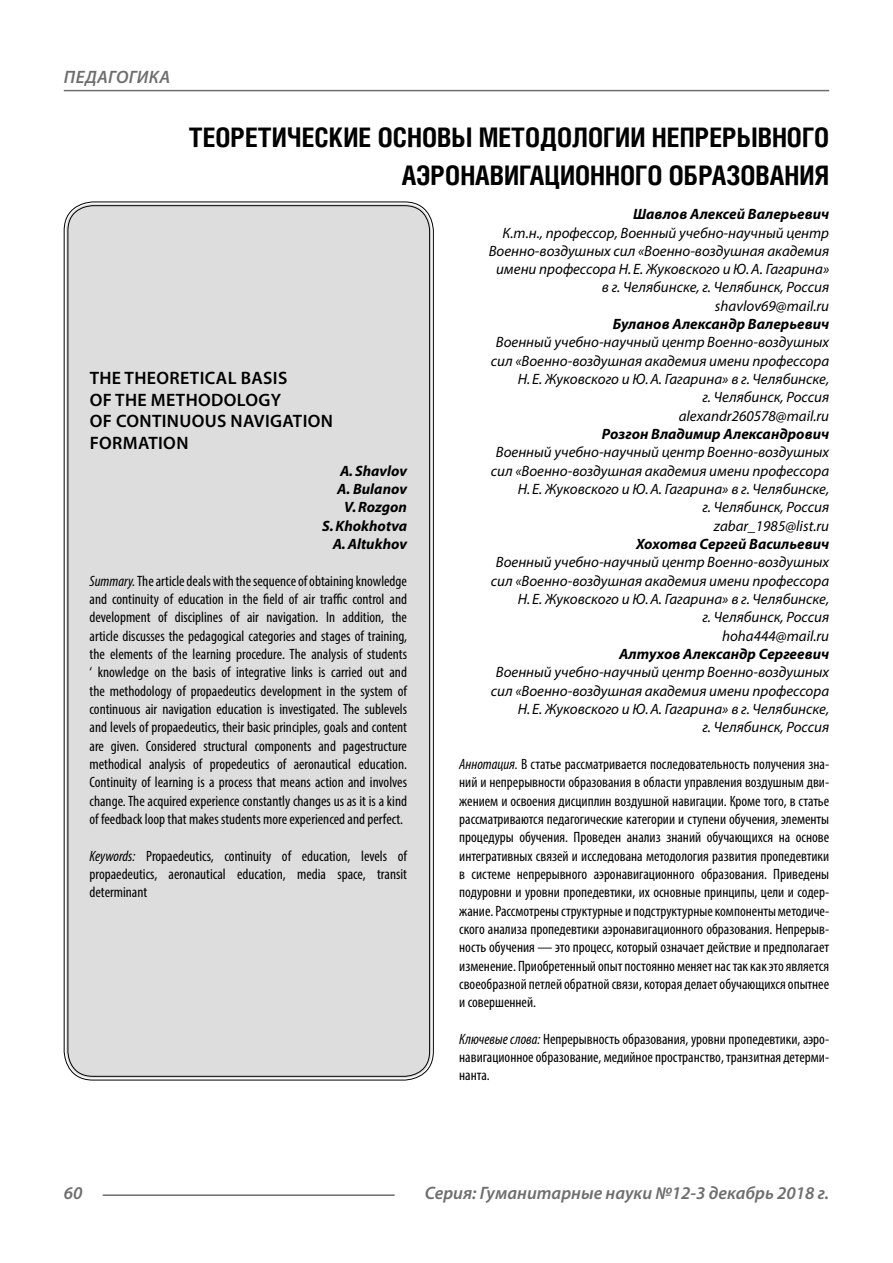
<style>
.page{position:relative;width:893px;height:1263px;background:#fff}
.page>*{position:absolute;margin:0;border:0;box-sizing:border-box;transform-origin:0 0}
.Header{font:700 27px/37.5px "Helios Cond";color:#000;text-align:right}
.Header-eng{font:600 18px/21.6px "Myriad Pro";letter-spacing:.02em;color:#000}
.t1{font:italic 600 18px "Myriad Pro";color:#6e6e6e}
.Annotation-rus{font:condensed 15px/18.3px "Myriad Pro";color:#000;text-align:justify}
.Annotation-eng{font:condensed 15px/18.3px "Myriad Pro";color:#000;text-align:justify}
.Author-doc{font:italic 15px/18.3px "Myriad Pro";color:#000;text-align:right}
.Author{font:italic 700 15px "Myriad Pro";color:#000}
.Author-email{font:italic 15px "Myriad Pro";color:#000}
.Author-eng{font:italic 700 15px "Myriad Pro";color:#000}
.s1{font-style:italic}
</style>
<div class="page">
<div style="left:66px;top:204px;width:365px;height:874px;background:#ddd;border-radius:27px"></div>
<hr style="left:103px;top:1194px;width:292px;height:2px;background:#6e6e6e">
<hr style="left:64px;top:90px;width:765px;height:1px;background:#6e6e6e">
<p class="t1" style="left:64px;top:66px;width:24px">Педагогика</p>
<p class="Header" style="left:189px;top:118px;width:642px">ТЕОРЕТИЧЕСКИЕ ОСНОВЫ МЕТОДОЛОГИИ НЕПРЕРЫВНОГО<br>АЭРОНАВИГАЦИОННОГО ОБРАЗОВАНИЯ</p>
<p class="Author" style="left:633px;top:204px;width:198px">Шавлов Алексей Валерьевич</p>
<p class="Author-doc" style="left:489px;top:223px;width:342px">К.т.н., профессор, Военный учебно-научный центр Военно-воздушных сил «Военно-воздушная академия имени профессора Н. Е. Жуковского и Ю.А. Гагарина» в г. Челябинске, г. Челябинск, Россия</p>
<p class="Author-email" style="left:715px;top:296px;width:116px">shavlov69@mail.ru</p>
<p class="Author" style="left:613px;top:314px;width:218px">Буланов Александр Валерьевич</p>
<p class="Author-doc" style="left:491px;top:333px;width:340px">Военный учебно-научный центр Военно-воздушных сил «Военно-воздушная академия имени профессора Н. Е. Жуковского и Ю.А. Гагарина» в г. Челябинске,<br>г. Челябинск, Россия</p>
<p class="Author-email" style="left:679px;top:406px;width:152px">alexandr260578@mail.ru</p>
<p class="Author" style="left:602px;top:424px;width:229px">Розгон Владимир Александрович</p>
<p class="Author-doc" style="left:491px;top:443px;width:340px">Военный учебно-научный центр Военно-воздушных сил «Военно-воздушная академия имени профессора Н. Е. Жуковского и Ю.А. Гагарина» в г. Челябинске,<br>г. Челябинск, Россия</p>
<p class="Author-email" style="left:714px;top:516px;width:117px">zabar_1985@list.ru</p>
<p class="Author" style="left:636px;top:534px;width:195px">Хохотва Сергей Васильевич</p>
<p class="Author-doc" style="left:491px;top:553px;width:340px">Военный учебно-научный центр Военно-воздушных сил «Военно-воздушная академия имени профессора Н. Е. Жуковского и Ю.А. Гагарина» в г. Челябинске,<br>г. Челябинск, Россия</p>
<p class="Author-email" style="left:722px;top:626px;width:109px">hoha444@mail.ru</p>
<p class="Author" style="left:619px;top:644px;width:212px">Алтухов Александр Сергеевич</p>
<p class="Author-doc" style="left:491px;top:663px;width:340px">Военный учебно-научный центр Военно-воздушных сил «Военно-воздушная академия имени профессора Н. Е. Жуковского и Ю.А. Гагарина» в г. Челябинске,<br>г. Челябинск, Россия</p>
<p class="Annotation-rus" style="left:459px;top:755px;width:371px"><span class="s1">Аннотация.</span> В статье рассматривается последовательность получения зна&shy;ний и непрерывности образования в области управления воздушным дви&shy;жением и освоения дисциплин воздушной навигации. Кроме того, в статье рассматриваются педагогические категории и ступени обучения, элементы процедуры обучения. Проведен анализ знаний обучающихся на основе интегративных связей и исследована методология развития пропедевтики в системе непрерывного аэронавигационного образования. Приведены подуровни и уровни пропедевтики, их основные принципы, цели и содер&shy;жание. Рассмотрены структурные и подструктурные компоненты методиче&shy;ского анализа пропедевтики аэронавигационного образования. Непрерыв&shy;ность обучения — это процесс, который означает действие и предполагает изменение. Приобретенный опыт постоянно меняет нас так как это является своеобразной петлей обратной связи, которая делает обучающихся опытнее и совершенней.</p>
<p class="Annotation-rus" style="left:459px;top:1029px;width:371px"><span class="s1">Ключевые слова:</span> Непрерывность образования, уровни пропедевтики, аэро&shy;навигационное образование, медийное пространство, транзитная детерми&shy;нанта.</p>
<p class="Header-eng" style="left:90px;top:367px;width:245px">THE THEORETICAL BASIS<br>OF THE METHODOLOGY<br>OF CONTINUOUS NAVIGATION<br>FORMATION</p>
<p class="Author-eng" style="left:340px;top:461px;width:69px">A.Shavlov</p>
<p class="Author-eng" style="left:337px;top:479px;width:71px">A. Bulanov</p>
<p class="Author-eng" style="left:344px;top:498px;width:64px">V.Rozgon</p>
<p class="Author-eng" style="left:322px;top:516px;width:86px">S.Khokhotva</p>
<p class="Author-eng" style="left:333px;top:534px;width:76px">A.Altukhov</p>
<p class="Annotation-eng" style="left:90px;top:571px;width:319px"><span class="s1">Summary.</span> The article deals with the sequence of obtaining knowledge and continuity of education in the field of air traffic control and development of disciplines of air navigation. In addition, the article discusses the pedagogical categories and stages of training, the elements of the learning procedure. The analysis of students ‘ knowledge on the basis of integrative links is carried out and the methodology of propaedeutics development in the system of continuous air navigation education is investigated. The sublevels and levels of propaedeutics, their basic principles, goals and content are given. Considered structural components and pagestructure methodical analysis of propedeutics of aeronautical education.<br>Continuity of learning is a process that means action and involves change. The acquired experience constantly changes us as it is a kind of feedback loop that makes students more experienced and perfect.</p>
<p class="Annotation-eng" style="left:90px;top:846px;width:319px"><span class="s1">Keywords:</span> Propaedeutics, continuity of education, levels of propaedeutics, aeronautical education, media space, transit determinant</p>
<p class="t1" style="left:64px;top:1182px;width:20px">60</p>
<p class="t1" style="left:425px;top:1182px;width:406px">Серия: Гуманитарные науки №12-3 декабрь 2018 г.</p>
</div>
